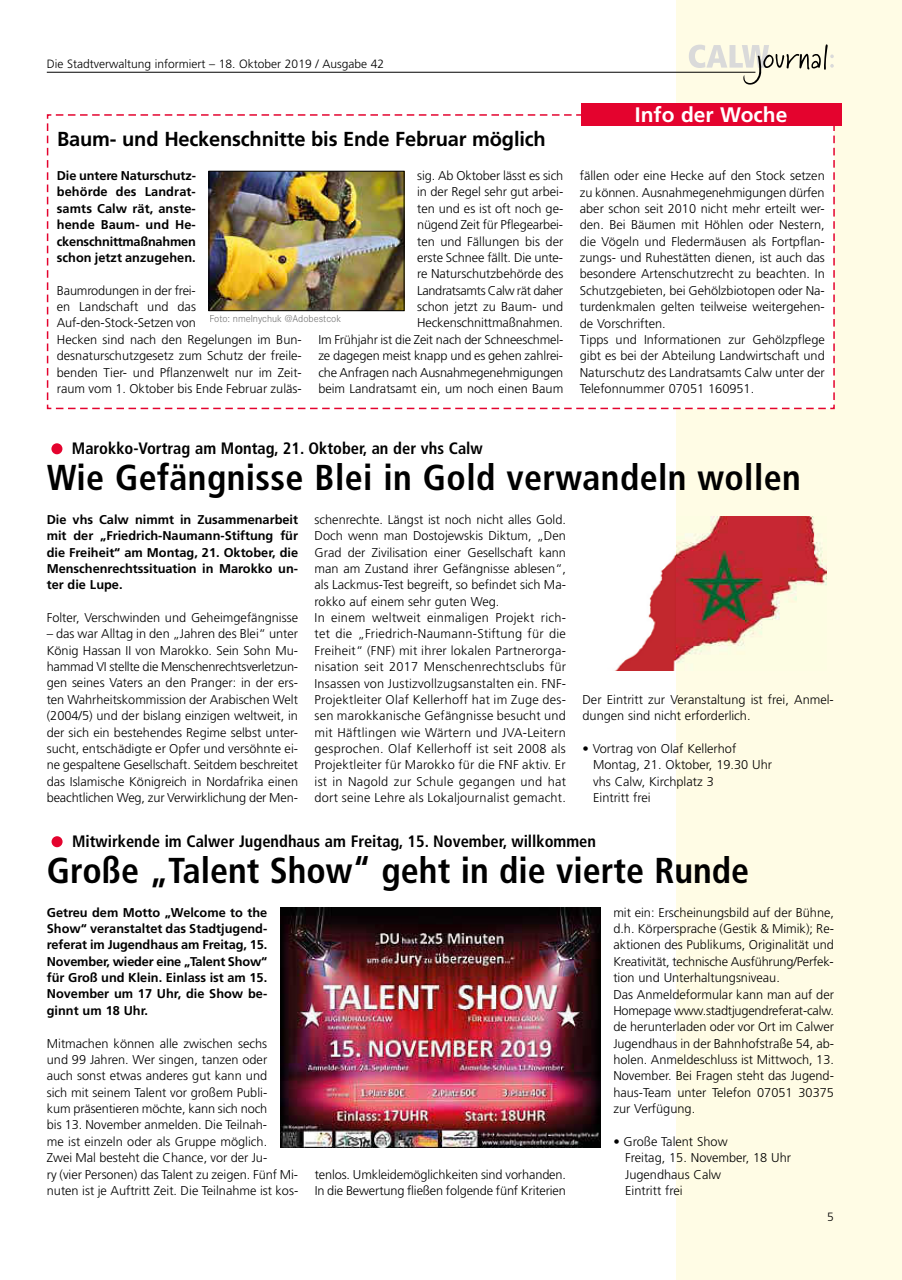
<style>
.page{position:relative;width:902px;height:1280px;background:#fff}
.page>*{position:absolute;margin:0;border:0;box-sizing:border-box;transform-origin:0 0}
.t1{font:700 condensed 36px "Frutiger LT Pro";letter-spacing:.01em;color:#000}
.t2{font:700 21px "Frutiger LT Pro";color:#fff}
.t3{font:700 20.25px "Frutiger LT Pro";letter-spacing:-.01em;color:#000}
.t4{font:700 condensed 16.5px "Frutiger LT Pro";color:#000}
.t5{font:300 12.75px/16.4px "Frutiger LT Pro";color:#000}
.t6{font:300 12.75px/16.4px "Frutiger LT Pro";letter-spacing:.02em;color:#000}
.t7{font:700 12.75px/16.4px "Frutiger LT Pro";color:#000;text-align:justify}
.t8{font:300 12px "Frutiger LT Pro";color:#000}
.t9{font:300 10.5px "Corporate S";color:#6f6f6f}
</style>
<div class="page">
<div style="left:676px;top:0;width:225px;height:1280px;background:#fffce5"></div>
<svg style="left:688px;top:44px;width:145px;height:41px"></svg>
<hr style="left:47px;top:72px;width:708px;height:1px;background:#000">
<div style="left:51px;top:443px;width:11px;height:11px;background:#e4032e;border-radius:50%"></div>
<img style="left:614px;top:516px;width:212px;height:155px">
<img style="left:280px;top:908px;width:320px;height:240px">
<div style="left:52px;top:836px;width:11px;height:11px;background:#e4032e;border-radius:50%"></div>
<svg style="left:46px;top:114px;width:789px;height:296px"></svg>
<div style="left:580px;top:103px;width:261px;height:23px;background:#e4032e"></div>
<img style="left:211px;top:173px;width:191px;height:136px">
<div style="left:209px;top:171px;width:195px;height:140px;border:1px solid #000"></div>
<div style="left:210px;top:315px;width:131px;height:9px;background:#fff"></div>
<p class="t8" style="left:47px;top:57px;width:339px">Die Stadtverwaltung informiert – 18. Oktober 2019 / Ausgabe 42</p>
<h3 class="t3" style="left:57px;top:127px;width:490px">Baum- und Heckenschnitte bis Ende Februar möglich</h3>
<h2 class="t2" style="left:635px;top:102px;width:154px">Info der Woche</h2>
<p class="t5" style="left:318px;top:168px;width:246px;text-align:right">sig. Ab Oktober lässt es sich<br>in der Regel sehr gut arbei-<br>ten und es ist oft noch ge-<br>nügend Zeit für Pflegearbei-<br>ten und Fällungen bis der<br>erste Schnee fällt. Die unte-<br>re Naturschutzbehörde des<br>Landratsamts Calw rät daher<br>schon jetzt zu Baum- und<br>Heckenschnittmaßnahmen.<br>Im Frühjahr ist die Zeit nach der Schneeschmel&shy;ze dagegen meist knapp und es gehen zahlrei&shy;che Anfragen nach Ausnahmegenehmigungen beim Landratsamt ein, um noch einen Baum</p>
<p class="t5" style="left:579px;top:168px;width:246px">fällen oder eine Hecke auf den Stock setzen zu können. Ausnahmegenehmigungen dürfen aber schon seit 2010 nicht mehr erteilt wer&shy;den. Bei Bäumen mit Höhlen oder Nestern, die Vögeln und Fledermäusen als Fortpflan&shy;zungs- und Ruhestätten dienen, ist auch das besondere Artenschutzrecht zu beachten. In Schutzgebieten, bei Gehölzbiotopen oder Na&shy;turdenkmalen gelten teilweise weitergehen&shy;de Vorschriften.<br>Tipps und Informationen zur Gehölzpflege gibt es bei der Abteilung Landwirtschaft und Naturschutz des Landratsamts Calw unter der Telefonnummer 07051 160951.</p>
<p class="t7" style="left:57px;top:167px;width:140px">Die untere Naturschutz&shy;behörde des Landrat&shy;samts Calw rät, anste&shy;hende Baum- und He&shy;ckenschnittmaßnahmen schon jetzt anzugehen.</p>
<p class="t5" style="left:57px;top:282px;width:246px">Baumrodungen in der frei-<br>en Landschaft und das Auf-den-Stock-Setzen von<br>Hecken sind nach den Regelungen im Bun&shy;desnaturschutzgesetz zum Schutz der freile&shy;benden Tier- und Pflanzenwelt nur im Zeit&shy;raum vom 1. Oktober bis Ende Februar zuläs-</p>
<p class="t9" style="left:209px;top:313px;width:133px">Foto: nmelnychuk @Adobestcok</p>
<p class="t4" style="left:72px;top:439px;width:412px">Marokko-Vortrag am Montag, 21. Oktober, an der vhs Calw</p>
<h1 class="t1" style="left:47px;top:456px;width:755px">Wie Gefängnisse Blei in Gold verwandeln wollen</h1>
<p class="t7" style="left:47px;top:511px;width:253px">Die vhs Calw nimmt in Zusammenarbeit mit der „Friedrich-Naumann-Stiftung für die Freiheit“ am Montag, 21. Oktober, die Menschenrechtssituation in Marokko un&shy;ter die Lupe.</p>
<p class="t5" style="left:47px;top:609px;width:253px">Folter, Verschwinden und Geheimgefängnisse</p>
<p class="t5" style="left:47px;top:626px;width:253px;text-align:justify">– das war Alltag in den „Jahren des Blei“ unter König Hassan II von Marokko. Sein Sohn Mu&shy;hammad VI stellte die Menschenrechtsverletzun&shy;gen seines Vaters an den Pranger: in der ers&shy;ten Wahrheitskommission der Arabischen Welt (2004/5) und der bislang einzigen weltweit, in der sich ein bestehendes Regime selbst unter&shy;sucht, entschädigte er Opfer und versöhnte ei&shy;ne gespaltene Gesellschaft. Seitdem beschreitet das Islamische Königreich in Nordafrika einen beachtlichen Weg, zur Verwirklichung der Men-</p>
<p class="t6" style="left:314px;top:511px;width:253px">schenrechte. Längst ist noch nicht alles Gold.<br>Doch wenn man Dostojewskis Diktum, „Den Grad der Zivilisation einer Gesellschaft kann man am Zustand ihrer Gefängnisse ablesen“, als Lackmus-Test begreift, so befindet sich Ma&shy;rokko auf einem sehr guten Weg.<br>In einem weltweit einmaligen Projekt rich&shy;tet die „Friedrich-Naumann-Stiftung für die Freiheit“ (FNF) mit ihrer lokalen Partnerorga&shy;nisation seit 2017 Menschenrechtsclubs für Insassen von Justizvollzugsanstalten ein. FNF-Projektleiter Olaf Kellerhoff hat im Zuge des&shy;sen marokkanische Gefängnisse besucht und mit Häftlingen wie Wärtern und JVA-Leitern gesprochen. Olaf Kellerhoff ist seit 2008 als Projektleiter für Marokko für die FNF aktiv. Er ist in Nagold zur Schule gegangen und hat dort seine Lehre als Lokaljournalist gemacht.</p>
<p class="t5" style="left:582px;top:691px;width:253px">Der Eintritt zur Veranstaltung ist frei, Anmel&shy;dungen sind nicht erforderlich.</p>
<p class="t5" style="left:593px;top:740px;width:180px;text-indent:-11px">• Vortrag von Olaf Kellerhof<br>Montag, 21. Oktober, 19.30 Uhr vhs Calw, Kirchplatz 3<br>Eintritt frei</p>
<p class="t4" style="left:72px;top:832px;width:525px">Mitwirkende im Calwer Jugendhaus am Freitag, 15. November, willkommen</p>
<h1 class="t1" style="left:47px;top:849px;width:703px">Große „Talent Show“ geht in die vierte Runde</h1>
<p class="t7" style="left:47px;top:904px;width:222px">Getreu dem Motto „Welcome to the Show“ veranstaltet das Stadtjugend&shy;referat im Jugendhaus am Freitag, 15.<br>November, wieder eine „Talent Show“ für Groß und Klein. Einlass ist am 15.<br>November um 17 Uhr, die Show be&shy;ginnt um 18 Uhr.</p>
<p class="t5" style="left:47px;top:1035px;width:253px">Mitmachen können alle zwischen sechs<br>und 99 Jahren. Wer singen, tanzen oder<br>auch sonst etwas anderes gut kann und<br>sich mit seinem Talent vor großem Publi-<br>kum präsentieren möchte, kann sich noch<br>bis 13. November anmelden. Die Teilnah-<br>me ist einzeln oder als Gruppe möglich.<br>Zwei Mal besteht die Chance, vor der Ju-<br>ry (vier Personen) das Talent zu zeigen. Fünf Mi&shy;nuten ist je Auftritt Zeit. Die Teilnahme ist kos-</p>
<p class="t5" style="left:315px;top:1166px;width:253px">tenlos. Umkleidemöglichkeiten sind vorhanden.<br>In die Bewertung fließen folgende fünf Kriterien</p>
<p class="t5" style="left:613px;top:904px;width:222px">mit ein: Erscheinungsbild auf der Bühne, d.h. Körpersprache (Gestik &amp; Mimik); Re&shy;aktionen des Publikums, Originalität und Kreativität, technische Ausführung/Perfek&shy;tion und Unterhaltungsniveau.<br>Das Anmeldeformular kann man auf der Homepage www.stadtjugendreferat-calw. de herunterladen oder vor Ort im Calwer Jugendhaus in der Bahnhofstraße 54, ab&shy;holen. Anmeldeschluss ist Mittwoch, 13.<br>November. Bei Fragen steht das Jugend&shy;haus-Team unter Telefon 07051 30375 zur Verfügung.</p>
<p class="t5" style="left:625px;top:1133px;width:167px;text-indent:-12px">• Große Talent Show<br>Freitag, 15. November, 18 Uhr<br>Jugendhaus Calw<br>Eintritt frei</p>
<p class="t8" style="left:827px;top:1210px;width:8px">5</p>
</div>
